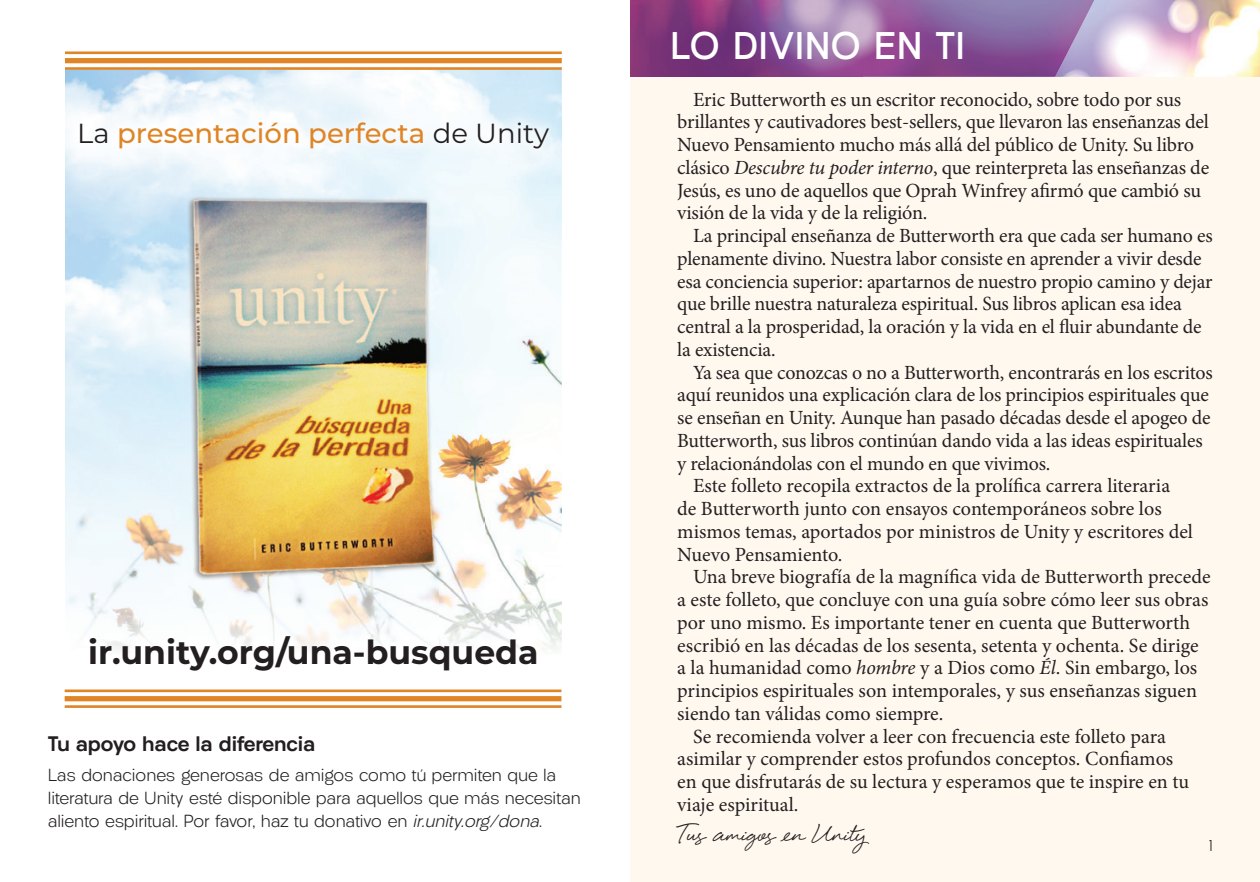
<style>
.page{position:relative;width:1260px;height:882px;background:#fff}
.page>*{position:absolute;margin:0;border:0;box-sizing:border-box;transform-origin:0 0}
.t1{font:40.25px "Eye Catching Pro";color:#231f20}
.t2{font:600 38.5px "Givonic";color:#fff}
.t3{font:700 33.07px "Montserrat";color:#231f20}
.t4{font:500 27.65px "Montserrat";color:#df8526}
.t5{font:700 21px "Givonic";letter-spacing:-.015em;color:#231f20}
.t6{font:20.12px/22.8px "Minion Pro";letter-spacing:-.01em;color:#231f20}
.t7{font:300 17.5px/22.8px "Givonic";letter-spacing:-.02em;color:#231f20}
.t8{font:300 15.75px "Givonic";color:#231f20}
.s1{font-weight:400;color:#231f20}
.s2{font-style:italic}
</style>
<div class="page">
<div style="left:630px;top:77px;width:630px;height:805px;background:#fef8ef"></div>
<img style="left:1094px;top:0;width:166px;height:77px">
<img style="left:630px;top:0;width:464px;height:77px">
<img style="left:65px;top:70px;width:497px;height:173px">
<img style="left:65px;top:243px;width:123px;height:459px">
<img style="left:438px;top:243px;width:124px;height:465px">
<img style="left:188px;top:587px;width:250px;height:115px">
<img style="left:142px;top:190px;width:342px;height:397px">
<img style="left:65px;top:107px;width:497px;height:56px">
<hr style="left:65px;top:51px;width:497px;height:3px;background:#df8526">
<div style="left:65px;top:58px;width:497px;height:5px;background:#df8526"></div>
<hr style="left:65px;top:67px;width:497px;height:3px;background:#df8526">
<hr style="left:65px;top:690px;width:496px;height:2px;background:#df8526">
<div style="left:65px;top:696px;width:496px;height:5px;background:#df8526"></div>
<hr style="left:65px;top:705px;width:496px;height:3px;background:#df8526">
<h3 class="t4" style="left:77px;top:113px;width:473px"><span class="s1">La</span> presentación perfecta <span class="s1">de Unity</span></h3>
<h3 class="t3" style="left:88px;top:628px;width:452px">ir.unity.org/una-busqueda</h3>
<p class="t5" style="left:48px;top:730px;width:269px">Tu apoyo hace la diferencia</p>
<p class="t7" style="left:48px;top:764px;width:534px">Las donaciones generosas de amigos como tú permiten que la literatura de Unity esté disponible para aquellos que más necesitan aliento espiritual. Por favor, haz tu donativo en <span class="s2">ir.unity.org/dona</span>.</p>
<h2 class="t2" style="left:670px;top:23px;width:296px">LO DIVINO EN TI</h2>
<p class="t6" style="left:677px;top:88px;width:534px;text-indent:16px">Eric Butterworth es un escritor reconocido, sobre todo por sus brillantes y cautivadores best-sellers, que llevaron las enseñanzas del Nuevo Pensamiento mucho más allá del público de Unity. Su libro clásico <span class="s2">Descubre tu poder interno</span>, que reinterpreta las enseñanzas de Jesús, es uno de aquellos que Oprah Winfrey afirmó que cambió su visión de la vida y de la religión.</p>
<p class="t6" style="left:677px;top:224px;width:537px;text-indent:16px">La principal enseñanza de Butterworth era que cada ser humano es plenamente divino. Nuestra labor consiste en aprender a vivir desde esa conciencia superior: apartarnos de nuestro propio camino y dejar que brille nuestra naturaleza espiritual. Sus libros aplican esa idea central a la prosperidad, la oración y la vida en el fluir abundante de la existencia.</p>
<p class="t6" style="left:693px;top:361px;width:521px">Ya sea que conozcas o no a Butterworth, encontrarás en los escritos</p>
<p class="t6" style="left:677px;top:384px;width:533px">aquí reunidos una explicación clara de los principios espirituales que</p>
<p class="t6" style="left:677px;top:406px;width:535px">se enseñan en Unity. Aunque han pasado décadas desde el apogeo de</p>
<p class="t6" style="left:677px;top:429px;width:527px">Butterworth, sus libros continúan dando vida a las ideas espirituales</p>
<p class="t6" style="left:677px;top:452px;width:375px">y relacionándolas con el mundo en que vivimos.</p>
<p class="t6" style="left:693px;top:475px;width:479px">Este folleto recopila extractos de la prolífica carrera literaria</p>
<p class="t6" style="left:677px;top:497px;width:486px">de Butterworth junto con ensayos contemporáneos sobre los</p>
<p class="t6" style="left:677px;top:520px;width:517px">mismos temas, aportados por ministros de Unity y escritores del</p>
<p class="t6" style="left:677px;top:543px;width:167px">Nuevo Pensamiento.</p>
<p class="t6" style="left:693px;top:566px;width:519px">Una breve biografía de la magnífica vida de Butterworth precede</p>
<p class="t6" style="left:677px;top:588px;width:533px">a este folleto, que concluye con una guía sobre cómo leer sus obras</p>
<p class="t6" style="left:677px;top:611px;width:515px">por uno mismo. Es importante tener en cuenta que Butterworth</p>
<p class="t6" style="left:677px;top:634px;width:523px">escribió en las décadas de los sesenta, setenta y ochenta. Se dirige</p>
<p class="t6" style="left:677px;top:657px;width:522px">a la humanidad como <span class="s2">hombre</span> y a Dios como <span class="s2">Él</span>. Sin embargo, los</p>
<p class="t6" style="left:677px;top:679px;width:521px">principios espirituales son intemporales, y sus enseñanzas siguen</p>
<p class="t6" style="left:677px;top:702px;width:268px">siendo tan válidas como siempre.</p>
<p class="t6" style="left:693px;top:725px;width:474px">Se recomienda volver a leer con frecuencia este folleto para</p>
<p class="t6" style="left:677px;top:748px;width:498px">asimilar y comprender estos profundos conceptos. Confiamos</p>
<p class="t6" style="left:677px;top:770px;width:513px">en que disfrutarás de su lectura y esperamos que te inspire en tu</p>
<p class="t6" style="left:677px;top:793px;width:123px">viaje espiritual.</p>
<h1 class="t1" style="left:677px;top:818px;width:191px">Tus amigos en Unity</h1>
<p class="t8" style="left:1209px;top:836px;width:5px">1</p>
</div>
